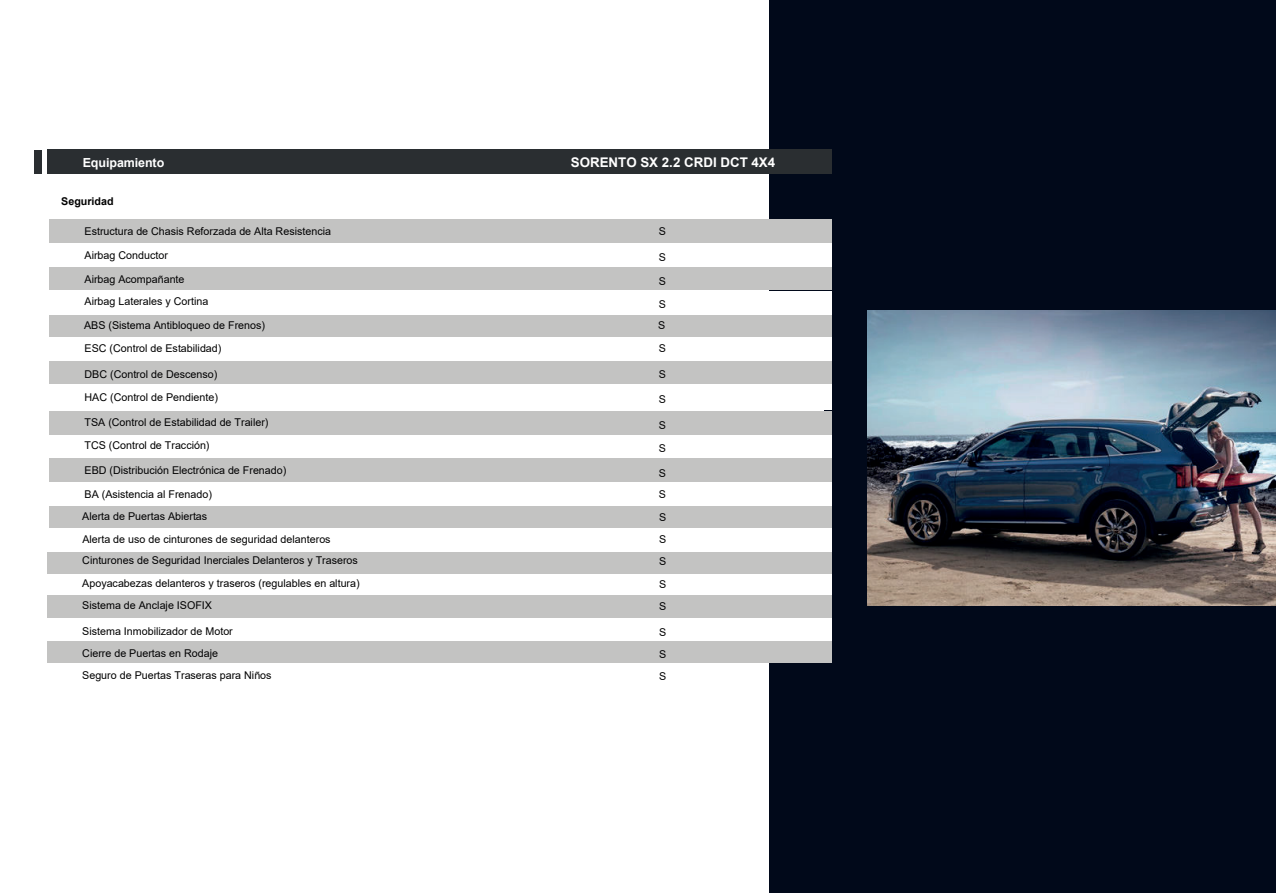
<style>
.page{position:relative;width:1276px;height:893px;background:#fff}
.page>*{position:absolute;margin:0;border:0;box-sizing:border-box;transform-origin:0 0}
.t1{font:700 13.35px "Arial";color:#fff}
.t2{font:700 12.45px "Arial";letter-spacing:-.005em;color:#fff}
.t3{font:10.65px/22.6px "Arial";color:#000001}
.t4{font:700 10.65px "Arial";color:#000001}
</style>
<div class="page">
<div style="left:769px;top:0;width:507px;height:893px;background:#01091a"></div>
<div style="left:50px;top:266px;width:782px;height:24px;background:#c3c3c2"></div>
<div style="left:50px;top:314px;width:782px;height:23px;background:#c3c3c2"></div>
<div style="left:50px;top:291px;width:782px;height:23px;background:#fff"></div>
<div style="left:50px;top:243px;width:782px;height:23px;background:#fff"></div>
<div style="left:50px;top:219px;width:782px;height:24px;background:#c3c3c2"></div>
<div style="left:50px;top:337px;width:782px;height:24px;background:#fff"></div>
<div style="left:50px;top:362px;width:782px;height:22px;background:#c3c3c2"></div>
<div style="left:50px;top:384px;width:782px;height:23px;background:#fff"></div>
<div style="left:48px;top:574px;width:784px;height:23px;background:#fff"></div>
<div style="left:47px;top:551px;width:785px;height:23px;background:#c3c3c2"></div>
<div style="left:50px;top:388px;width:782px;height:22px;background:#fff"></div>
<div style="left:48px;top:596px;width:784px;height:22px;background:#c3c3c2"></div>
<div style="left:47px;top:640px;width:785px;height:23px;background:#c3c3c2"></div>
<div style="left:48px;top:618px;width:784px;height:22px;background:#fff"></div>
<div style="left:50px;top:458px;width:782px;height:24px;background:#c3c3c2"></div>
<div style="left:50px;top:506px;width:782px;height:22px;background:#c3c3c2"></div>
<div style="left:50px;top:482px;width:782px;height:24px;background:#fff"></div>
<div style="left:50px;top:410px;width:774px;height:24px;background:#fff"></div>
<div style="left:50px;top:434px;width:782px;height:24px;background:#fff"></div>
<div style="left:50px;top:411px;width:782px;height:23px;background:#c3c3c2"></div>
<div style="left:47px;top:528px;width:785px;height:24px;background:#fff"></div>
<div style="left:34px;top:151px;width:7px;height:23px;background:#2a2e31"></div>
<div style="left:47px;top:150px;width:785px;height:24px;background:#2a2e31"></div>
<img style="left:868px;top:311px;width:408px;height:295px">
<p class="t2" style="left:83px;top:154px;width:83px">Equipamiento</p>
<p class="t1" style="left:571px;top:153px;width:206px">SORENTO SX 2.2 CRDI DCT 4X4</p>
<p class="t4" style="left:61px;top:194px;width:54px">Seguridad</p>
<p class="t3" style="left:85px;top:220px;width:248px">Estructura de Chasis Reforzada de Alta Resistencia</p>
<p class="t3" style="left:85px;top:244px;width:85px">Airbag Conductor</p>
<p class="t3" style="left:659px;top:220px;width:9px">S</p>
<p class="t3" style="left:659px;top:246px;width:9px">S</p>
<p class="t3" style="left:85px;top:268px;width:125px;line-height:22px">Airbag Acompañante<br>Airbag Laterales y Cortina</p>
<p class="t3" style="left:84px;top:314px;width:182px">ABS (Sistema Antibloqueo de Frenos)</p>
<p class="t3" style="left:659px;top:270px;width:9px">S</p>
<p class="t3" style="left:658px;top:294px;width:9px;line-height:21.1px">S<br>S</p>
<p class="t3" style="left:85px;top:337px;width:138px">ESC (Control de Estabilidad)</p>
<p class="t3" style="left:659px;top:337px;width:9px">S</p>
<p class="t3" style="left:85px;top:362px;width:134px">DBC (Control de Descenso)</p>
<p class="t3" style="left:659px;top:362px;width:9px">S</p>
<p class="t3" style="left:85px;top:386px;width:135px">HAC (Control de Pendiente)</p>
<p class="t3" style="left:659px;top:388px;width:9px">S</p>
<p class="t3" style="left:85px;top:411px;width:185px">TSA (Control de Estabilidad de Trailer)<br>TCS (Control de Tracción)</p>
<p class="t3" style="left:659px;top:413px;width:9px">S</p>
<p class="t3" style="left:659px;top:437px;width:9px">S</p>
<p class="t3" style="left:85px;top:459px;width:203px;line-height:23.4px">EBD (Distribución Electrónica de Frenado)<br>BA (Asistencia al Frenado)</p>
<p class="t3" style="left:659px;top:463px;width:9px;line-height:20.9px">S<br>S</p>
<p class="t3" style="left:659px;top:528px;width:9px">S</p>
<p class="t3" style="left:82px;top:505px;width:250px">Alerta de Puertas Abiertas<br>Alerta de uso de cinturones de seguridad delanteros</p>
<p class="t3" style="left:659px;top:506px;width:9px">S</p>
<p class="t3" style="left:82px;top:549px;width:277px">Cinturones de Seguridad Inerciales Delanteros y Traseros</p>
<p class="t3" style="left:659px;top:550px;width:9px">S</p>
<p class="t3" style="left:82px;top:594px;width:131px">Sistema de Anclaje ISOFIX</p>
<p class="t3" style="left:659px;top:595px;width:9px">S</p>
<p class="t3" style="left:82px;top:572px;width:279px">Apoyacabezas delanteros y traseros (regulables en altura)</p>
<p class="t3" style="left:659px;top:573px;width:9px">S</p>
<p class="t3" style="left:82px;top:619px;width:152px">Sistema Inmobilizador de Motor</p>
<p class="t3" style="left:659px;top:620px;width:9px">S</p>
<p class="t3" style="left:82px;top:664px;width:191px">Seguro de Puertas Traseras para Niños</p>
<p class="t3" style="left:659px;top:665px;width:9px">S</p>
<p class="t3" style="left:82px;top:642px;width:137px">Cierre de Puertas en Rodaje</p>
<p class="t3" style="left:659px;top:643px;width:9px">S</p>
</div>
